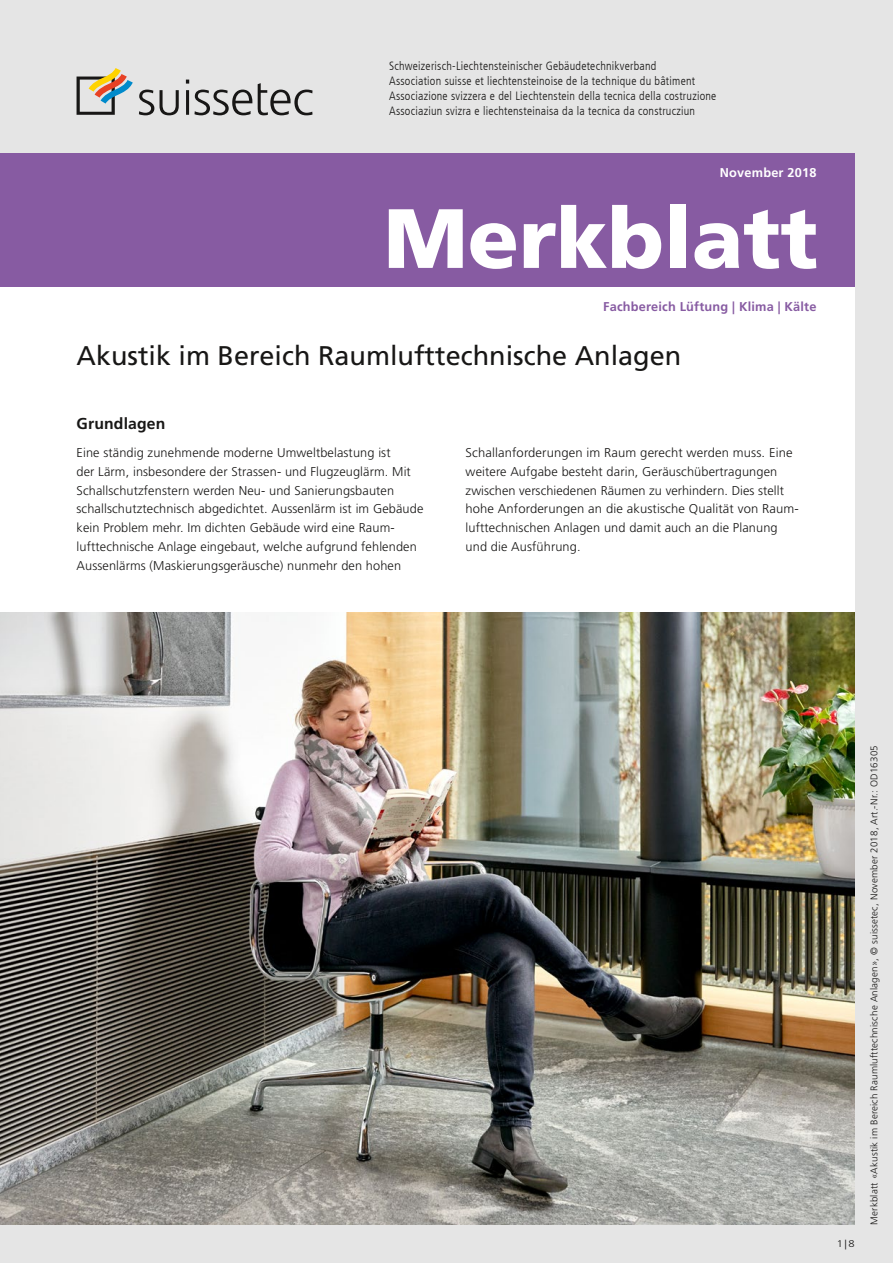
<style>
.page{position:relative;width:893px;height:1263px;background:#e5e5e5}
.page>*{position:absolute;margin:0;border:0;box-sizing:border-box;transform-origin:0 0}
.t1{font:900 84px "Frutiger LT Com";color:#fff}
.t2{font:27px "Frutiger LT Std";color:#181716}
.t3{font:700 15.75px "Frutiger LT Std";letter-spacing:.01em;color:#181716}
.t4{font:300 12.75px/18.8px "Frutiger LT Std";letter-spacing:.01em;color:#181716}
.t5{font:700 12.75px "Frutiger LT Std";letter-spacing:.015em;color:#875ba2}
.t6{font:700 12.75px "Frutiger LT Std";letter-spacing:.015em;color:#fff}
.t7{font:300 condensed 12px/15px "Frutiger LT Com";letter-spacing:.02em;color:#181716}
.t8{font:300 9.75px "Frutiger LT Std";letter-spacing:.02em;color:#181716}
.t9{font:300 9.75px "Frutiger LT Std";letter-spacing:.02em;color:#181716;scale:1.14 1}
</style>
<div class="page">
<div style="left:0;top:153px;width:855px;height:1072px;background:#fff"></div>
<svg style="left:139px;top:90px;width:15px;height:25px"></svg>
<svg style="left:160px;top:90px;width:19px;height:25px"></svg>
<hr style="left:186px;top:90px;width:3px;height:25px;background:#181716">
<svg style="left:186px;top:80px;width:3px;height:4px"></svg>
<svg style="left:194px;top:90px;width:58px;height:25px"></svg>
<svg style="left:258px;top:83px;width:55px;height:32px"></svg>
<svg style="left:77px;top:68px;width:56px;height:47px"></svg>
<img style="left:0;top:612px;width:855px;height:613px">
<div style="left:0;top:153px;width:855px;height:134px;background:#875ba2"></div>
<p class="t7" style="left:389px;top:58px;width:329px">Schweizerisch-Liechtensteinischer Gebäudetechnikverband<br>Association suisse et liechtensteinoise de la technique du bâtiment Associazione svizzera e del Liechtenstein della tecnica della costruzione Associaziun svizra e liechtensteinaisa da la tecnica da construcziun</p>
<p class="t6" style="left:720px;top:165px;width:98px">November 2018</p>
<h1 class="t1" style="left:384px;top:188px;width:436px">Merkblatt</h1>
<p class="t5" style="left:603px;top:299px;width:215px">Fachbereich Lüftung | Klima | Kälte</p>
<h2 class="t2" style="left:77px;top:339px;width:606px">Akustik im Bereich Raumlufttechnische Anlagen</h2>
<p class="t3" style="left:77px;top:414px;width:90px">Grundlagen</p>
<p class="t4" style="left:77px;top:444px;width:348px">Eine ständig zunehmende moderne Umweltbelastung ist<br>der Lärm, insbesondere der Strassen- und Flugzeuglärm. Mit Schallschutzfenstern werden Neu- und Sanierungsbauten schallschutztechnisch abgedichtet. Aussenlärm ist im Gebäude kein Problem mehr. Im dichten Gebäude wird eine Raum&shy;lufttechnische Anlage eingebaut, welche aufgrund fehlenden Aussenlärms (Maskierungsgeräusche) nunmehr den hohen</p>
<p class="t4" style="left:466px;top:444px;width:334px">Schallanforderungen im Raum gerecht werden muss. Eine weitere Aufgabe besteht darin, Geräuschübertragungen zwischen verschiedenen Räumen zu verhindern. Dies stellt hohe Anforderungen an die akustische Qualität von Raum&shy;lufttechnischen Anlagen und damit auch an die Planung und die Ausführung.</p>
<p class="t9" style="left:837px;top:1238px;width:17px">1|8</p>
<p class="t8" style="left:869px;top:1225px;width:481px;rotate:-90deg">Merkblatt «Akustik im Bereich Raumlufttechnische Anlagen», © suissetec, November 2018, Art.-Nr.: OD16305</p>
</div>
